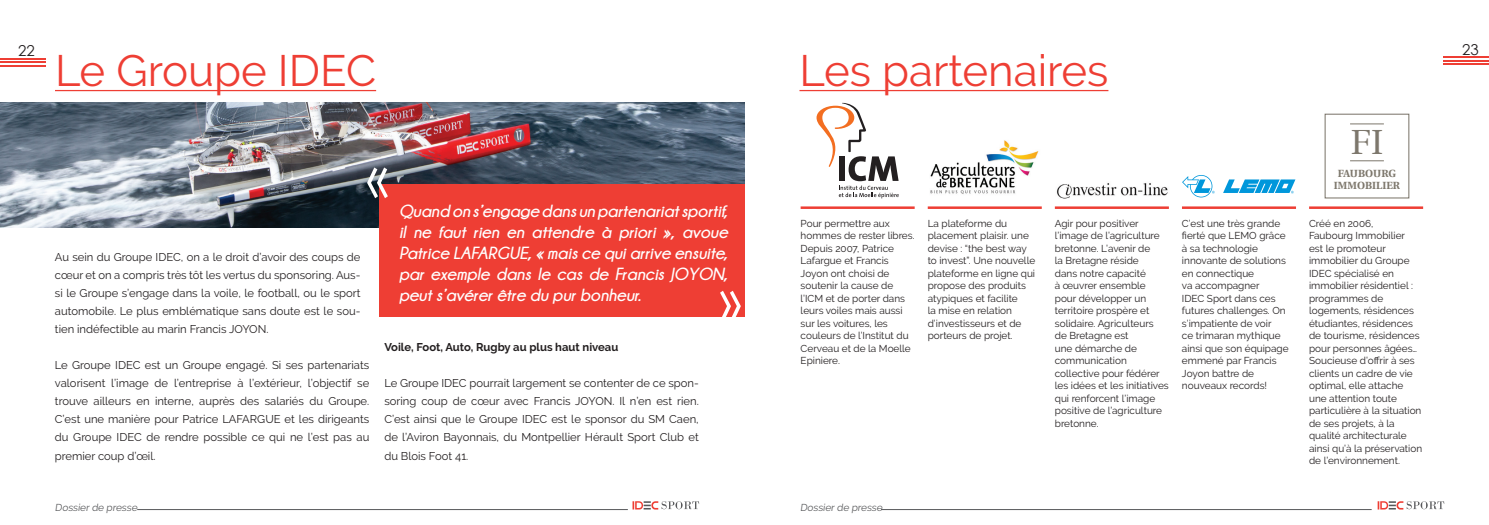
<style>
.page{position:relative;width:1489px;height:525px;background:#fff}
.page>*{position:absolute;margin:0;border:0;box-sizing:border-box;transform-origin:0 0}
.t1{font:60px "Eurostile";color:#fff}
.t2{font:43.75px "Raleway";color:#ee3e34}
.t3{font:34.88px "Utopia";color:#7d776c}
.t4{font:italic 700 17.5px/21px "Champagne&Limousines";color:#fff;text-align:justify}
.t5{font:15px "Century Gothic";color:#231f20}
.t6{font:11.25px/18px "Raleway";color:#231f20;text-align:justify}
.t7{font:700 11.25px "Raleway";color:#231f20}
.t8{font:700 10.38px/11.9px "Utopia";color:#7d776c;text-align:center}
.t9{font:10px/12.5px "Raleway";color:#231f20}
.t10{font:10px "Raleway";color:#57585a}
</style>
<div class="page">
<hr style="left:1443px;top:56px;width:45px;height:2px;background:#ee3e34">
<hr style="left:1443px;top:60px;width:45px;height:1px;background:#ee3e34">
<hr style="left:1443px;top:63px;width:45px;height:2px;background:#ee3e34">
<svg style="left:632px;top:501px;width:67px;height:8px"></svg>
<hr style="left:137px;top:509px;width:491px;height:1px;background:#57585a">
<svg style="left:1377px;top:501px;width:66px;height:8px"></svg>
<hr style="left:881px;top:509px;width:490px;height:1px;background:#57585a">
<hr style="left:0;top:61px;width:45px;height:2px;background:#ee3e34">
<hr style="left:799px;top:90px;width:309px;height:1px;background:#ee3e34">
<hr style="left:0;top:65px;width:45px;height:1px;background:#ee3e34">
<hr style="left:0;top:58px;width:45px;height:2px;background:#ee3e34">
<svg style="left:816px;top:103px;width:82px;height:95px"></svg>
<img style="left:1057px;top:183px;width:111px;height:16px">
<img style="left:930px;top:140px;width:109px;height:54px">
<hr style="left:55px;top:90px;width:321px;height:1px;background:#ee3e34">
<img style="left:0;top:103px;width:744px;height:124px">
<div style="left:379px;top:184px;width:365px;height:133px;background:#ee3e34"></div>
<div style="left:1324px;top:114px;width:85px;height:84px;border:1px solid #7d776c"></div>
<hr style="left:1349px;top:123px;width:34px;height:1px;background:#7d776c">
<hr style="left:1349px;top:160px;width:34px;height:1px;background:#7d776c">
<svg style="left:1182px;top:175px;width:32px;height:22px"></svg>
<svg style="left:1223px;top:179px;width:72px;height:14px"></svg>
<hr style="left:800px;top:206px;width:114px;height:3px;background:#ee3e34">
<hr style="left:927px;top:206px;width:114px;height:3px;background:#ee3e34">
<hr style="left:1054px;top:206px;width:114px;height:3px;background:#ee3e34">
<hr style="left:1181px;top:206px;width:114px;height:3px;background:#ee3e34">
<hr style="left:1308px;top:206px;width:114px;height:3px;background:#ee3e34">
<h3 class="t5" style="left:18px;top:42px;width:18px">22</h3>
<h3 class="t5" style="left:1461px;top:40px;width:18px">23</h3>
<h2 class="t2" style="left:55px;top:45px;width:322px">Le Groupe IDEC</h2>
<h2 class="t2" style="left:799px;top:45px;width:310px">Les partenaires</h2>
<h1 class="t1" style="left:364px;top:146px;width:28px">«</h1>
<p class="t6" style="left:55px;top:248px;width:307px">Au sein du Groupe IDEC, on a le droit d’avoir des coups de cœur et on a compris très tôt les vertus du sponsoring. Aus&shy;si le Groupe s’engage dans la voile, le football, ou le sport automobile. Le plus emblématique sans doute est le sou&shy;tien indéfectible au marin Francis JOYON.</p>
<p class="t6" style="left:55px;top:356px;width:316px">Le Groupe IDEC est un Groupe engagé. Si ses partenariats valorisent l’image de l’entreprise à l’extérieur, l’objectif se trouve ailleurs en interne, auprès des salariés du Groupe.<br>C’est une manière pour Patrice LAFARGUE et les dirigeants du Groupe IDEC de rendre possible ce qui ne l’est pas au premier coup d’œil.</p>
<h3 class="t4" style="left:399px;top:200px;width:330px">Quand on s’engage dans un partenariat sportif, il ne faut rien en attendre à priori », avoue Patrice LAFARGUE, « mais ce qui arrive ensuite, par exemple dans le cas de Francis JOYON, peut s’avérer être du pur bonheur.</h3>
<h1 class="t1" style="left:743px;top:342px;width:28px;rotate:-180deg">«</h1>
<p class="t7" style="left:384px;top:341px;width:235px">Voile, Foot, Auto, Rugby au plus haut niveau</p>
<p class="t6" style="left:384px;top:374px;width:316px">Le Groupe IDEC pourrait largement se contenter de ce spon&shy;soring coup de cœur avec Francis JOYON. Il n’en est rien.<br>C’est ainsi que le Groupe IDEC est le sponsor du SM Caen, de l’Aviron Bayonnais, du Montpellier Hérault Sport Club et du Blois Foot 41.</p>
<h3 class="t3" style="left:1350px;top:123px;width:34px">FI</h3>
<p class="t8" style="left:1333px;top:168px;width:68px">FAUBOURG<br>IMMOBILIER</p>
<p class="t9" style="left:800px;top:217px;width:115px">Pour permettre aux hommes de rester libres.<br>Depuis 2007, Patrice<br>Lafargue et Francis<br>Joyon ont choisi de soutenir la cause de l’ICM et de porter dans leurs voiles mais aussi sur les voitures, les couleurs de l’Institut du<br>Cerveau et de la Moelle<br>Epiniere.</p>
<p class="t9" style="left:927px;top:217px;width:109px">La plateforme du placement plaisir. une devise : “the best way to invest”. Une nouvelle plateforme en ligne qui propose des produits atypiques et facilite<br>la mise en relation d’investisseurs et de porteurs de projet.</p>
<p class="t9" style="left:1054px;top:217px;width:115px">Agir pour positiver l’image de l’agriculture bretonne. L’avenir de<br>la Bretagne réside<br>dans notre capacité<br>à œuvrer ensemble pour développer un territoire prospère et solidaire. Agriculteurs<br>de Bretagne est<br>une démarche de communication collective pour fédérer les idées et les initiatives qui renforcent l’image positive de l’agriculture bretonne.</p>
<p class="t9" style="left:1181px;top:217px;width:108px">C’est une très grande fierté que LEMO grâce à sa technologie innovante de solutions en connectique<br>va accompagner<br>IDEC Sport dans ces futures challenges. On s’impatiente de voir<br>ce trimaran mythique ainsi que son équipage emmené par Francis<br>Joyon battre de nouveaux records!</p>
<p class="t9" style="left:1308px;top:217px;width:115px">Créé en 2006,<br>Faubourg Immobilier<br>est le promoteur immobilier du Groupe<br>IDEC spécialisé en immobilier résidentiel : programmes de logements, résidences étudiantes, résidences de tourisme, résidences pour personnes âgées…<br>Soucieuse d’offrir à ses clients un cadre de vie optimal, elle attache une attention toute particulière à la situation de ses projets, à la qualité architecturale ainsi qu’à la préservation de l’environnement.</p>
<p class="t10" style="left:55px;top:501px;width:85px">Dossier de presse</p>
<p class="t10" style="left:800px;top:501px;width:85px">Dossier de presse</p>
</div>
